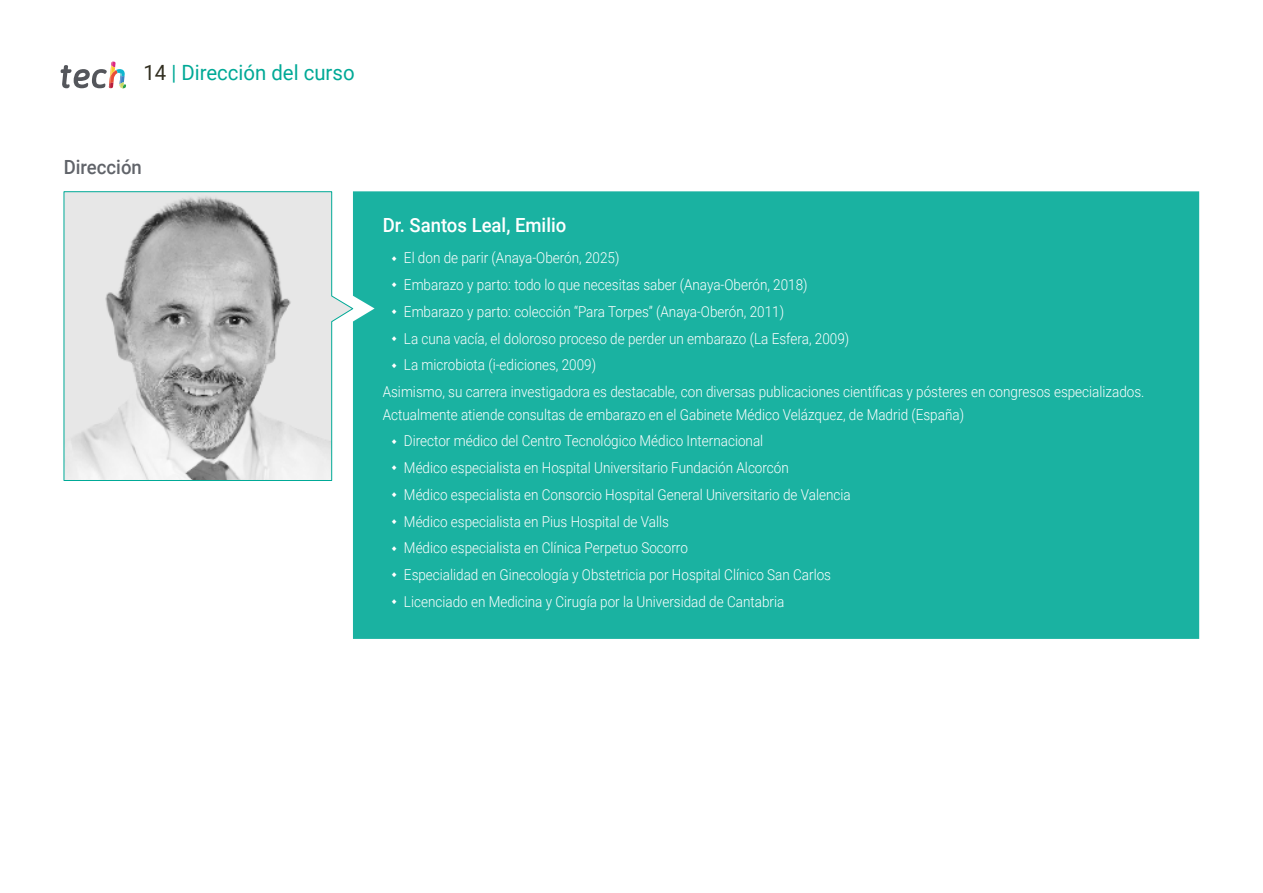
<style>
.page{position:relative;width:1263px;height:893px;background:#fff}
.page>*{position:absolute;margin:0;border:0;box-sizing:border-box;transform-origin:0 0}
.t1{font:21px "Roboto";color:#00a996}
.t2{font:500 19.5px "Roboto";color:#fff;scale:.95 1}
.t3{font:500 19.5px "Roboto";color:#61646a;scale:.95 1}
.t4{font:300 15px/26.7px "Roboto";color:#fff;scale:.9 1}
.s1{color:#312e20}
</style>
<div class="page">
<svg style="left:61px;top:62px;width:65px;height:27px"></svg>
<div style="left:353px;top:191px;width:846px;height:448px;background:#1ab2a1"></div>
<svg style="left:64px;top:191px;width:289px;height:290px"></svg>
<svg style="left:392px;top:256px;width:5px;height:5px"></svg>
<svg style="left:392px;top:282px;width:5px;height:5px"></svg>
<svg style="left:392px;top:309px;width:5px;height:5px"></svg>
<svg style="left:392px;top:336px;width:5px;height:5px"></svg>
<svg style="left:392px;top:363px;width:5px;height:5px"></svg>
<svg style="left:392px;top:439px;width:5px;height:5px"></svg>
<svg style="left:392px;top:465px;width:5px;height:5px"></svg>
<svg style="left:392px;top:492px;width:5px;height:5px"></svg>
<svg style="left:392px;top:519px;width:5px;height:5px"></svg>
<svg style="left:392px;top:546px;width:5px;height:5px"></svg>
<svg style="left:392px;top:572px;width:5px;height:5px"></svg>
<svg style="left:392px;top:599px;width:5px;height:5px"></svg>
<h1 class="t1" style="left:144px;top:57px;width:213px"><span class="s1">14</span> | Dirección del curso</h1>
<h2 class="t3" style="left:64px;top:154px;width:84px">Dirección</h2>
<h2 class="t2" style="left:383px;top:211px;width:195px">Dr. Santos Leal, Emilio</h2>
<p class="t4" style="left:404px;top:244px;width:241px">El don de parir (Anaya-Oberón, 2025)</p>
<p class="t4" style="left:404px;top:271px;width:450px">Embarazo y parto: todo lo que necesitas saber (Anaya-Oberón, 2018)</p>
<p class="t4" style="left:404px;top:298px;width:424px">Embarazo y parto: colección “Para Torpes” (Anaya-Oberón, 2011)</p>
<p class="t4" style="left:404px;top:324px;width:496px">La cuna vacía, el doloroso proceso de perder un embarazo (La Esfera, 2009)</p>
<p class="t4" style="left:404px;top:351px;width:215px">La microbiota (i-ediciones, 2009)</p>
<p class="t4" style="left:383px;top:378px;width:848px">Asimismo, su carrera investigadora es destacable, con diversas publicaciones científicas y pósteres en congresos especializados.</p>
<p class="t4" style="left:404px;top:400px;width:624px;text-indent:-21px">Actualmente atiende consultas de embarazo en el Gabinete Médico Velázquez, de Madrid (España)<br>Director médico del Centro Tecnológico Médico Internacional<br>Médico especialista en Hospital Universitario Fundación Alcorcón<br>Médico especialista en Consorcio Hospital General Universitario de Valencia<br>Médico especialista en Pius Hospital de Valls<br>Médico especialista en Clínica Perpetuo Socorro<br>Especialidad en Ginecología y Obstetricia por Hospital Clínico San Carlos<br>Licenciado en Medicina y Cirugía por la Universidad de Cantabria</p>
</div>
